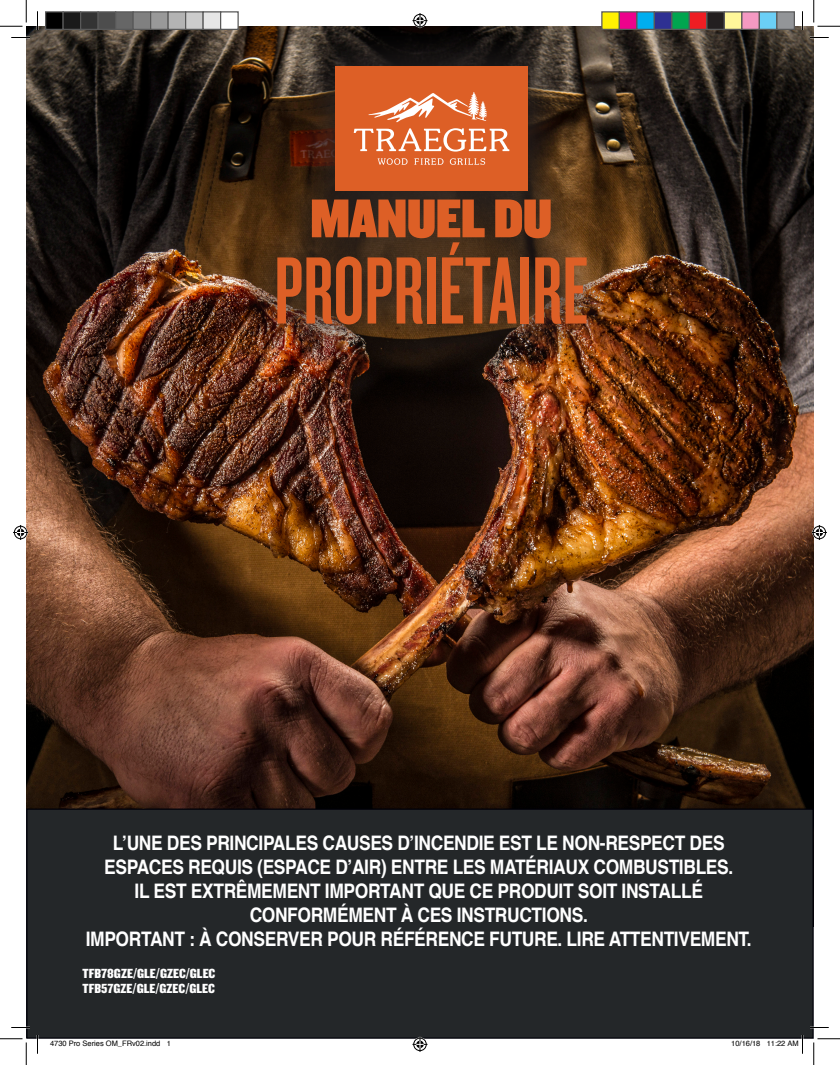
<style>
.page{position:relative;width:840px;height:1065px;background:#fff}
.page>*{position:absolute;margin:0;border:0;box-sizing:border-box;transform-origin:0 0}
.t1{font:99.25px "Knockout 47 Bantamweight";color:#dd5f26}
.t2{font:56.75px "Knockout 90 Ultmt Welterwt";color:#dd5f26}
.t3{font:700 20px/24px "Helvetica";letter-spacing:-.02em;color:#fff;text-align:center;scale:.87 1}
.t4{font:13.75px/15px "Knockout 69 Full Liteweight";color:#fff;scale:1.16 1}
.t5{font:7.5px "Helvetica";color:#000}
</style>
<div class="page">
<img style="left:26px;top:26px;width:788px;height:783px">
<div style="left:27px;top:809px;width:786px;height:229px;background:#242729"></div>
<div style="left:26px;top:809px;width:788px;height:230px;border:1px solid #000008"></div>
<img style="left:235px;top:26px;width:390px;height:339px">
<div style="left:335px;top:66px;width:193px;height:125px;background:#dd5f26"></div>
<svg style="left:378px;top:158px;width:30px;height:7px"></svg>
<svg style="left:414px;top:158px;width:30px;height:7px"></svg>
<svg style="left:450px;top:158px;width:35px;height:7px"></svg>
<svg style="left:354px;top:92px;width:156px;height:60px"></svg>
<div style="left:508px;top:128px;width:8px;height:7px;background:#dd5f26"></div>
<svg style="left:11px;top:37px;width:19px;height:1px"></svg>
<svg style="left:810px;top:37px;width:19px;height:1px"></svg>
<svg style="left:11px;top:1027px;width:19px;height:1px"></svg>
<svg style="left:810px;top:1027px;width:19px;height:1px"></svg>
<svg style="left:37px;top:11px;width:1px;height:19px"></svg>
<svg style="left:37px;top:1035px;width:1px;height:19px"></svg>
<svg style="left:802px;top:11px;width:1px;height:19px"></svg>
<svg style="left:0;top:0;width:27px;height:27px"></svg>
<svg style="left:0;top:1039px;width:27px;height:26px"></svg>
<svg style="left:814px;top:0;width:26px;height:27px"></svg>
<svg style="left:814px;top:1039px;width:26px;height:26px"></svg>
<svg style="left:412px;top:13px;width:16px;height:15px"></svg>
<svg style="left:412px;top:1037px;width:16px;height:15px"></svg>
<svg style="left:13px;top:525px;width:15px;height:15px"></svg>
<svg style="left:812px;top:525px;width:15px;height:15px"></svg>
<div style="left:46px;top:12px;width:17px;height:17px;background:#000"></div>
<div style="left:45px;top:11px;width:19px;height:19px;border:1px solid #595959"></div>
<div style="left:63px;top:12px;width:18px;height:17px;background:#1a1a1a"></div>
<div style="left:62px;top:11px;width:19px;height:19px;border:1px solid #595959"></div>
<div style="left:81px;top:12px;width:17px;height:17px;background:#333"></div>
<div style="left:80px;top:11px;width:19px;height:19px;border:1px solid #595959"></div>
<div style="left:98px;top:12px;width:18px;height:17px;background:#4d4d4d"></div>
<div style="left:98px;top:11px;width:18px;height:19px;border:1px solid #595959"></div>
<div style="left:116px;top:12px;width:17px;height:17px;background:#666"></div>
<div style="left:115px;top:11px;width:19px;height:19px;border:1px solid #595959"></div>
<div style="left:133px;top:12px;width:18px;height:17px;background:#808080"></div>
<div style="left:132px;top:11px;width:19px;height:19px;border:1px solid #595959"></div>
<div style="left:151px;top:12px;width:17px;height:17px;background:#999"></div>
<div style="left:150px;top:11px;width:19px;height:19px;border:1px solid #595959"></div>
<div style="left:168px;top:12px;width:18px;height:17px;background:#b3b3b3"></div>
<div style="left:168px;top:11px;width:18px;height:19px;border:1px solid #595959"></div>
<div style="left:186px;top:12px;width:17px;height:17px;background:#ccc"></div>
<div style="left:185px;top:11px;width:19px;height:19px;border:1px solid #595959"></div>
<div style="left:203px;top:12px;width:18px;height:17px;background:#e6e6e6"></div>
<div style="left:202px;top:11px;width:19px;height:19px;border:1px solid #595959"></div>
<div style="left:221px;top:12px;width:17px;height:17px;background:#fff"></div>
<div style="left:220px;top:11px;width:19px;height:19px;border:1px solid #595959"></div>
<div style="left:602px;top:12px;width:17px;height:17px;background:#fff101"></div>
<div style="left:601px;top:11px;width:19px;height:19px;border:1px solid #595959"></div>
<div style="left:619px;top:12px;width:18px;height:17px;background:#ed028c"></div>
<div style="left:619px;top:11px;width:19px;height:19px;border:1px solid #595959"></div>
<div style="left:637px;top:12px;width:17px;height:17px;background:#00aeef"></div>
<div style="left:636px;top:11px;width:19px;height:19px;border:1px solid #595959"></div>
<div style="left:654px;top:12px;width:18px;height:17px;background:#2e3092"></div>
<div style="left:654px;top:11px;width:18px;height:19px;border:1px solid #595959"></div>
<div style="left:672px;top:12px;width:17px;height:17px;background:#00a54f"></div>
<div style="left:671px;top:11px;width:19px;height:19px;border:1px solid #595959"></div>
<div style="left:689px;top:12px;width:18px;height:17px;background:#ee1d23"></div>
<div style="left:689px;top:11px;width:19px;height:19px;border:1px solid #595959"></div>
<div style="left:707px;top:12px;width:17px;height:17px;background:#231f20"></div>
<div style="left:706px;top:11px;width:19px;height:19px;border:1px solid #595959"></div>
<div style="left:724px;top:12px;width:18px;height:17px;background:#fff79a"></div>
<div style="left:724px;top:11px;width:18px;height:19px;border:1px solid #595959"></div>
<div style="left:742px;top:12px;width:17px;height:17px;background:#f499c2"></div>
<div style="left:741px;top:11px;width:19px;height:19px;border:1px solid #595959"></div>
<div style="left:759px;top:12px;width:18px;height:17px;background:#6bcff6"></div>
<div style="left:759px;top:11px;width:19px;height:19px;border:1px solid #595959"></div>
<div style="left:777px;top:12px;width:17px;height:17px;background:#939598"></div>
<div style="left:776px;top:11px;width:19px;height:19px;border:1px solid #595959"></div>
<svg style="left:767px;top:1035px;width:36px;height:19px"></svg>
<h2 class="t2" style="left:310px;top:180px;width:243px">MANUEL DU</h2>
<h1 class="t1" style="left:274px;top:233px;width:316px">PROPRIÉTAIRE</h1>
<p class="t3" style="left:86px;top:831px;width:767px">L’UNE DES PRINCIPALES CAUSES D’INCENDIE EST LE NON-RESPECT DES ESPACES REQUIS (ESPACE D’AIR) ENTRE LES MATÉRIAUX COMBUSTIBLES.<br>IL EST EXTRÊMEMENT IMPORTANT QUE CE PRODUIT SOIT INSTALLÉ CONFORMÉMENT À CES INSTRUCTIONS.<br>IMPORTANT : À CONSERVER POUR RÉFÉRENCE FUTURE. LIRE ATTENTIVEMENT.</p>
<p class="t4" style="left:83px;top:965px;width:116px">TFB78GZE/GLE/GZEC/GLEC<br>TFB57GZE/GLE/GZEC/GLEC</p>
<p class="t5" style="left:50px;top:1038px;width:122px">4730 Pro Series OM_FRv02.indd 1</p>
<p class="t5" style="left:731px;top:1038px;width:69px">10/16/18 11:22 AM</p>
</div>
